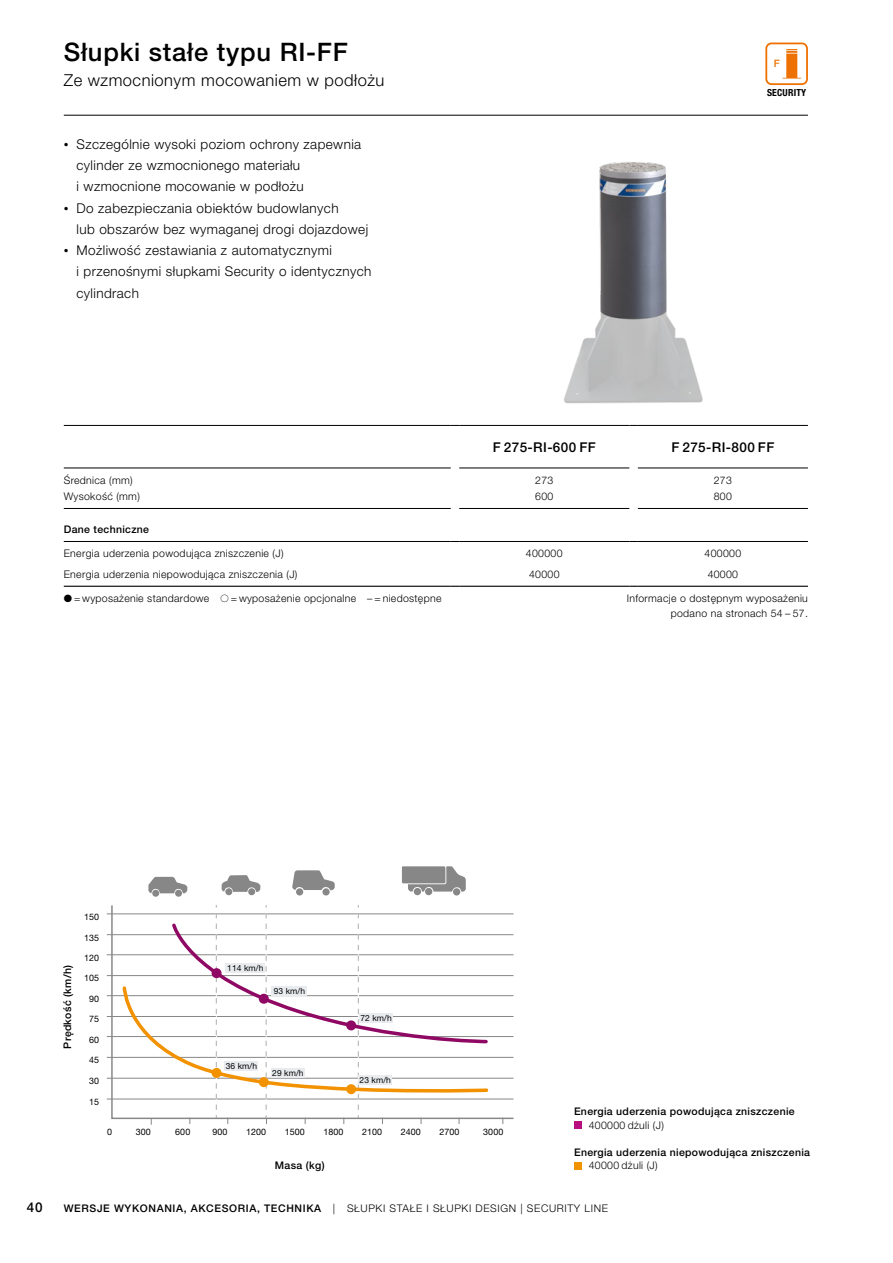
<style>
.page{position:relative;width:893px;height:1263px;background:#fff}
.page>*{position:absolute;margin:0;border:0;box-sizing:border-box;transform-origin:0 0}
.t1{font:500 25.5px "Hoermann Helvetica Neue";letter-spacing:.03em;color:#000}
.t2{font:300 16.5px "Hoermann Helvetica Neue";letter-spacing:.03em;color:#000}
.t3{font:300 13.5px/21.3px "Hoermann Helvetica Neue";letter-spacing:.03em;color:#000}
.t4{font:500 13.5px "Hoermann Helvetica Neue";letter-spacing:.03em;color:#000}
.t5{font:300 10.5px/15px "Hoermann Helvetica Neue";letter-spacing:.03em;color:#000;text-align:right}
.t6{font:500 10.5px "Hoermann Helvetica Neue";letter-spacing:.03em;color:#000}
.t7{font:300 10.5px "Hoermann Helvetica Neue";letter-spacing:.06em;color:#000}
.t8{font:500 10.2px "Hoermann Helvetica Neue";color:#ee7203}
.t9{font:700 condensed 9.75px "Hoermann Helvetica Neue";letter-spacing:.02em;color:#000}
.t10{font:8.85px "Hoermann Helvetica Neue Rm";letter-spacing:.01em;color:#000}
.t11{font:8.4px "Hoermann Helvetica Neue Rm";letter-spacing:.01em;color:#000}
.s1{font-family:"Times New Roman";font-weight:400}
.s2{font-weight:500}
</style>
<div class="page">
<div style="left:574px;top:1121px;width:8px;height:8px;background:#b80e80"></div>
<div style="left:574px;top:1161px;width:8px;height:8px;background:#f39200"></div>
<img style="left:562px;top:162px;width:143px;height:263px">
<hr style="left:64px;top:425px;width:387px;height:1px;background:#000">
<hr style="left:459px;top:425px;width:170px;height:1px;background:#000">
<hr style="left:638px;top:425px;width:170px;height:1px;background:#000">
<hr style="left:64px;top:508px;width:387px;height:1px;background:#000">
<hr style="left:459px;top:508px;width:170px;height:1px;background:#000">
<hr style="left:638px;top:508px;width:170px;height:1px;background:#000">
<hr style="left:64px;top:586px;width:387px;height:1px;background:#000">
<hr style="left:459px;top:586px;width:170px;height:1px;background:#000">
<hr style="left:638px;top:586px;width:170px;height:1px;background:#000">
<hr style="left:64px;top:468px;width:387px;height:1px;background:#000">
<hr style="left:459px;top:468px;width:170px;height:1px;background:#000">
<hr style="left:638px;top:468px;width:170px;height:1px;background:#000">
<hr style="left:64px;top:541px;width:387px;height:1px;background:#000">
<hr style="left:459px;top:541px;width:170px;height:1px;background:#000">
<hr style="left:638px;top:541px;width:170px;height:1px;background:#000">
<div style="left:152px;top:890px;width:7px;height:7px;background:#878787;border-radius:50%"></div>
<div style="left:175px;top:890px;width:7px;height:7px;background:#878787;border-radius:50%"></div>
<svg style="left:148px;top:877px;width:39px;height:16px"></svg>
<svg style="left:222px;top:875px;width:38px;height:17px"></svg>
<div style="left:225px;top:888px;width:7px;height:7px;background:#878787;border-radius:50%"></div>
<div style="left:248px;top:888px;width:7px;height:7px;background:#878787;border-radius:50%"></div>
<div style="left:296px;top:888px;width:7px;height:7px;background:#878787;border-radius:50%"></div>
<div style="left:322px;top:888px;width:8px;height:7px;background:#878787;border-radius:50%"></div>
<svg style="left:292px;top:870px;width:43px;height:20px"></svg>
<div style="left:414px;top:888px;width:7px;height:7px;background:#878787;border-radius:50%"></div>
<div style="left:425px;top:888px;width:7px;height:7px;background:#878787;border-radius:50%"></div>
<div style="left:453px;top:888px;width:7px;height:7px;background:#878787;border-radius:50%"></div>
<svg style="left:402px;top:866px;width:64px;height:25px;background:#9a9a9a"></svg>
<hr style="left:107px;top:1099px;width:406px;height:1px;background:#878787">
<hr style="left:107px;top:1078px;width:406px;height:1px;background:#878787">
<hr style="left:107px;top:1057px;width:406px;height:1px;background:#878787">
<hr style="left:107px;top:1036px;width:406px;height:1px;background:#878787">
<hr style="left:107px;top:1016px;width:406px;height:1px;background:#878787">
<hr style="left:107px;top:995px;width:406px;height:1px;background:#878787">
<hr style="left:107px;top:975px;width:406px;height:1px;background:#878787">
<hr style="left:107px;top:954px;width:406px;height:1px;background:#878787">
<hr style="left:107px;top:934px;width:406px;height:1px;background:#878787">
<hr style="left:107px;top:913px;width:406px;height:1px;background:#878787">
<svg style="left:110px;top:905px;width:403px;height:215px"></svg>
<svg style="left:121px;top:905px;width:369px;height:220px"></svg>
<div style="left:765px;top:43px;width:43px;height:42px;border:2px solid #ee7203;border-radius:5px"></div>
<svg style="left:782px;top:49px;width:19px;height:30px"></svg>
<hr style="left:64px;top:115px;width:744px;height:1px;background:#000">
<h1 class="t1" style="left:64px;top:34px;width:286px">Słupki stałe typu RI-FF</h1>
<h2 class="t2" style="left:64px;top:69px;width:322px">Ze wzmocnionym mocowaniem w podłożu</h2>
<p class="t3" style="left:77px;top:132px;width:286px;text-indent:-13px"><span class="s1">•</span> Szczególnie wysoki poziom ochrony zapewnia cylinder ze wzmocnionego materiału<br>i wzmocnione mocowanie w podłożu</p>
<p class="t3" style="left:77px;top:196px;width:293px;text-indent:-13px"><span class="s1">•</span> Do zabezpieczania obiektów budowlanych<br>lub obszarów bez wymaganej drogi dojazdowej</p>
<p class="t3" style="left:77px;top:239px;width:296px;text-indent:-13px"><span class="s1">•</span> Możliwość zestawiania z automatycznymi<br>i przenośnymi słupkami Security o identycznych cylindrach</p>
<p class="t8" style="left:774px;top:57px;width:8px">F</p>
<p class="t9" style="left:767px;top:86px;width:41px">SECURITY</p>
<p class="t4" style="left:493px;top:437px;width:104px">F 275‑RI‑600 FF</p>
<p class="t4" style="left:671px;top:437px;width:104px">F 275‑RI‑800 FF</p>
<p class="t5" style="left:64px;top:472px;width:70px">Średnica (mm)</p>
<p class="t5" style="left:535px;top:472px;width:20px">273</p>
<p class="t5" style="left:714px;top:472px;width:20px">273</p>
<p class="t5" style="left:64px;top:488px;width:78px">Wysokość (mm)</p>
<p class="t5" style="left:535px;top:488px;width:20px">600</p>
<p class="t5" style="left:714px;top:488px;width:20px">800</p>
<p class="t6" style="left:64px;top:522px;width:87px">Dane techniczne</p>
<p class="t5" style="left:64px;top:545px;width:221px">Energia uderzenia powodująca zniszczenie (J)</p>
<p class="t5" style="left:526px;top:545px;width:38px">400000</p>
<p class="t5" style="left:705px;top:545px;width:38px">400000</p>
<p class="t5" style="left:64px;top:566px;width:235px">Energia uderzenia niepowodująca zniszczenia (J)</p>
<p class="t5" style="left:529px;top:566px;width:32px">40000</p>
<p class="t5" style="left:708px;top:566px;width:32px">40000</p>
<p class="t5" style="left:64px;top:590px;width:379px">● = wyposażenie standardowe ○ = wyposażenie opcjonalne – = niedostępne</p>
<p class="t5" style="left:627px;top:590px;width:183px">Informacje o dostępnym wyposażeniu podano na stronach 54 – 57.</p>
<p class="t6" style="left:60px;top:1048px;width:85px;rotate:-90deg">Prędkość (km/h)</p>
<p class="t10" style="left:84px;top:910px;width:17px">150</p>
<p class="t10" style="left:84px;top:931px;width:17px">135</p>
<p class="t10" style="left:84px;top:951px;width:17px">120</p>
<p class="t10" style="left:84px;top:971px;width:17px">105</p>
<p class="t10" style="left:89px;top:992px;width:12px">90</p>
<p class="t10" style="left:89px;top:1012px;width:12px">75</p>
<p class="t10" style="left:89px;top:1033px;width:12px">60</p>
<p class="t10" style="left:89px;top:1054px;width:12px">45</p>
<p class="t10" style="left:89px;top:1075px;width:12px">30</p>
<p class="t10" style="left:89px;top:1095px;width:12px">15</p>
<p class="t11" style="left:227px;top:962px;width:38px">114 km/h</p>
<p class="t11" style="left:274px;top:985px;width:33px">93 km/h</p>
<p class="t11" style="left:226px;top:1060px;width:33px">36 km/h</p>
<p class="t11" style="left:272px;top:1067px;width:33px">29 km/h</p>
<p class="t11" style="left:360px;top:1012px;width:33px">72 km/h</p>
<p class="t11" style="left:360px;top:1074px;width:33px">23 km/h</p>
<p class="t10" style="left:107px;top:1126px;width:6px">0</p>
<p class="t10" style="left:136px;top:1126px;width:17px">300</p>
<p class="t10" style="left:175px;top:1126px;width:17px">600</p>
<p class="t10" style="left:212px;top:1126px;width:17px">900</p>
<p class="t10" style="left:246px;top:1126px;width:22px">1200</p>
<p class="t10" style="left:285px;top:1126px;width:22px">1500</p>
<p class="t10" style="left:323px;top:1126px;width:22px">1800</p>
<p class="t10" style="left:362px;top:1126px;width:22px">2100</p>
<p class="t10" style="left:401px;top:1126px;width:22px">2400</p>
<p class="t10" style="left:439px;top:1126px;width:22px">2700</p>
<p class="t10" style="left:483px;top:1126px;width:22px">3000</p>
<p class="t6" style="left:275px;top:1158px;width:51px">Masa (kg)</p>
<p class="t6" style="left:574px;top:1104px;width:222px">Energia uderzenia powodująca zniszczenie</p>
<p class="t5" style="left:589px;top:1117px;width:77px">400000 dżuli (J)</p>
<p class="t6" style="left:574px;top:1145px;width:237px">Energia uderzenia niepowodująca zniszczenia</p>
<p class="t5" style="left:589px;top:1157px;width:70px">40000 dżuli (J)</p>
<p class="t4" style="left:27px;top:1198px;width:17px">40</p>
<p class="t7" style="left:64px;top:1201px;width:546px"><span class="s2">WERSJE WYKONANIA, AKCESORIA, TECHNIKA</span> | SŁUPKI STAŁE I SŁUPKI DESIGN | SECURITY LINE</p>
</div>
